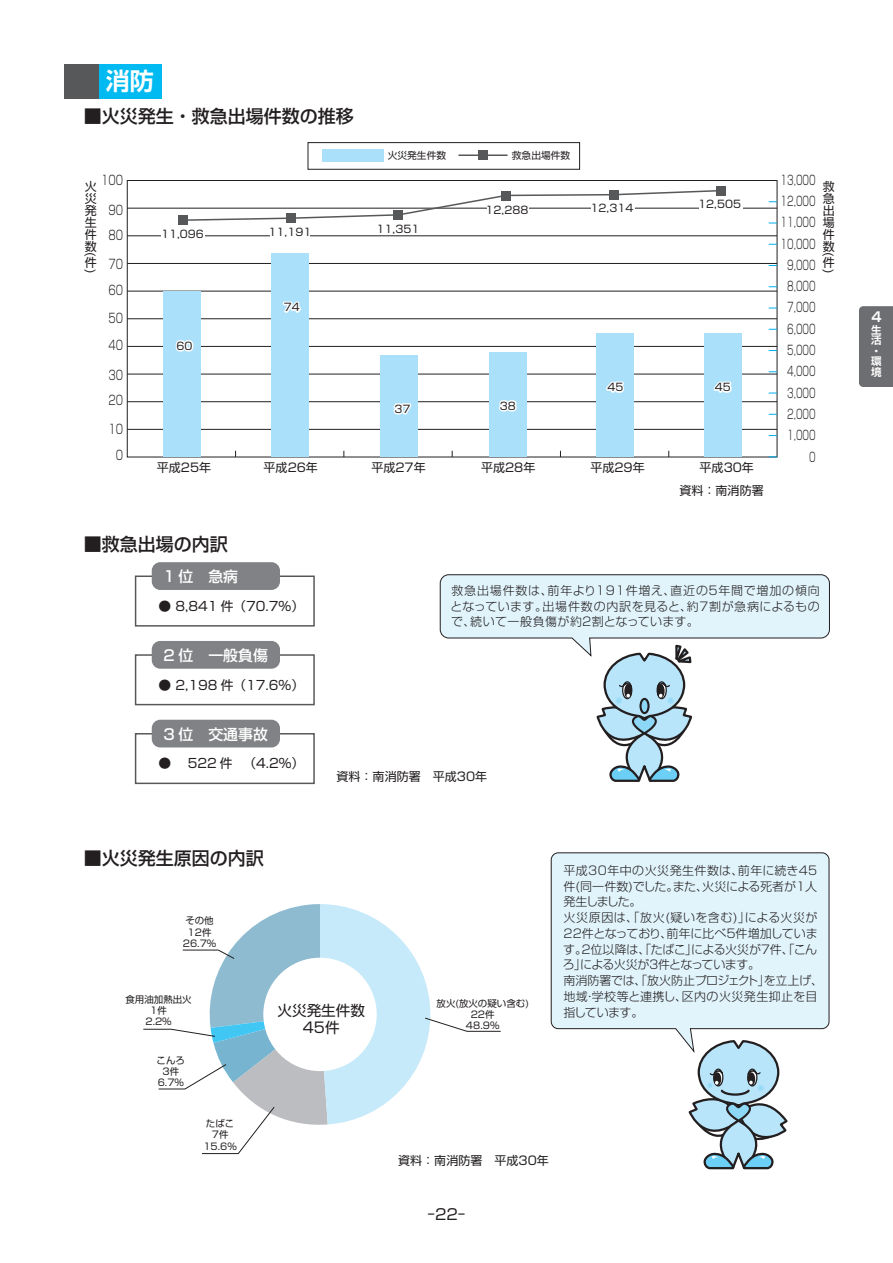
<style>
.page{position:relative;width:893px;height:1263px;background:#fff}
.page>*{position:absolute;margin:0;border:0;box-sizing:border-box;transform-origin:0 0}
.t1{font:700 24px "Shin Go Pro De";color:#fff}
.t2{font:500 18px "Shin Go Pro";color:#231f20}
.t3{font:15px "Shin Go Pro";color:#231f20}
.t4{font:500 14.85px "Shin Go Pro";color:#fff}
.t5{font:14.55px "Shin Go Pro";color:#231f20}
.t6{font:700 13.5px "Shin Go Pro De";color:#fff}
.t7{font:300 12.9px/21.3px "Shin Go Pro";color:#231f20;text-align:right;scale:.67 1}
.t8{font:300 12.9px "Shin Go Pro";color:#231f20;scale:.75 1}
.t9{font:12.75px "Shin Go Pro";color:#231f20}
.t10{font:300 12px/15.8px "Shin Go Pro";color:#231f20;text-align:justify}
.t11{font:12px/12px "Shin Go Pro";letter-spacing:.005em;color:#231f20;text-align:justify}
.t12{font:10.5px "Shin Go Pro";letter-spacing:.005em;color:#231f20}
.t13{font:700 10.5px/10.5px "Shin Go Pro De";color:#fff}
.t14{font:9.75px "Shin Go Pro";color:#231f20}
.t15{font:9.45px/11.4px "Shin Go Pro";color:#231f20;text-align:center}
</style>
<div class="page">
<div style="left:859px;top:306px;width:34px;height:81px;background:#6d6e71"></div>
<div style="left:98px;top:64px;width:63px;height:34px;background:#00baf1"></div>
<div style="left:64px;top:64px;width:34px;height:34px;background:#57585a"></div>
<hr style="left:127px;top:208px;width:650px;height:1px;background:#231f20">
<hr style="left:127px;top:236px;width:650px;height:1px;background:#231f20">
<hr style="left:127px;top:263px;width:650px;height:1px;background:#231f20">
<hr style="left:127px;top:291px;width:650px;height:1px;background:#231f20">
<hr style="left:127px;top:318px;width:650px;height:1px;background:#231f20">
<hr style="left:127px;top:346px;width:650px;height:1px;background:#231f20">
<hr style="left:127px;top:374px;width:650px;height:1px;background:#231f20">
<hr style="left:127px;top:401px;width:650px;height:1px;background:#231f20">
<hr style="left:127px;top:429px;width:650px;height:1px;background:#231f20">
<div style="left:597px;top:333px;width:37px;height:124px;background:#aae0f9"></div>
<div style="left:489px;top:352px;width:37px;height:105px;background:#aae0f9"></div>
<div style="left:381px;top:355px;width:37px;height:102px;background:#aae0f9"></div>
<div style="left:272px;top:253px;width:37px;height:204px;background:#aae0f9"></div>
<div style="left:164px;top:292px;width:37px;height:165px;background:#aae0f9"></div>
<div style="left:135px;top:575px;width:180px;height:52px;border:1px solid #57585a"></div>
<div style="left:135px;top:654px;width:180px;height:51px;border:1px solid #57585a"></div>
<div style="left:135px;top:733px;width:180px;height:51px;border:1px solid #57585a"></div>
<div style="left:152px;top:562px;width:128px;height:28px;background:#808285;border-radius:9px"></div>
<div style="left:152px;top:641px;width:128px;height:28px;background:#808285;border-radius:9px"></div>
<div style="left:152px;top:720px;width:128px;height:27px;background:#808285;border-radius:9px"></div>
<svg style="left:175px;top:340px;width:19px;height:12px"></svg>
<svg style="left:283px;top:301px;width:18px;height:12px"></svg>
<svg style="left:393px;top:403px;width:19px;height:12px"></svg>
<svg style="left:499px;top:400px;width:18px;height:12px"></svg>
<svg style="left:606px;top:381px;width:18px;height:12px"></svg>
<div style="left:322px;top:149px;width:62px;height:12px;background:#aae0f9"></div>
<hr style="left:458px;top:154px;width:50px;height:2px;background:#57585a">
<div style="left:478px;top:150px;width:10px;height:10px;background:#57585a"></div>
<div style="left:308px;top:142px;width:272px;height:27px;border:1px solid #231f20"></div>
<svg style="left:551px;top:852px;width:278px;height:192px;background:#e0f1f9"></svg>
<svg style="left:440px;top:574px;width:390px;height:208px"></svg>
<svg style="left:687px;top:1039px;width:103px;height:131px"></svg>
<svg style="left:143px;top:904px;width:358px;height:250px"></svg>
<div style="left:717px;top:186px;width:9px;height:9px;background:#57585a"></div>
<svg style="left:160px;top:189px;width:583px;height:48px"></svg>
<div style="left:178px;top:216px;width:10px;height:9px;background:#57585a"></div>
<div style="left:286px;top:213px;width:10px;height:10px;background:#57585a"></div>
<div style="left:393px;top:210px;width:10px;height:10px;background:#57585a"></div>
<div style="left:501px;top:191px;width:10px;height:9px;background:#57585a"></div>
<div style="left:609px;top:190px;width:10px;height:9px;background:#57585a"></div>
<div style="left:704px;top:333px;width:37px;height:124px;background:#aae0f9"></div>
<svg style="left:713px;top:381px;width:19px;height:12px"></svg>
<h1 class="t1" style="left:106px;top:62px;width:49px">消防</h1>
<h2 class="t2" style="left:84px;top:101px;width:272px">■火災発生・救急出場件数の推移</h2>
<p class="t14" style="left:388px;top:147px;width:60px">火災発生件数</p>
<p class="t14" style="left:512px;top:147px;width:60px">救急出場件数</p>
<p class="t8" style="left:101px;top:169px;width:31px">100</p>
<p class="t8" style="left:108px;top:199px;width:21px">90</p>
<p class="t11" style="left:85px;top:179px;width:13px">火災発生件数</p>
<p class="t11" style="left:98px;top:252px;width:6px;rotate:90deg">(</p>
<p class="t11" style="left:85px;top:255px;width:13px">件</p>
<p class="t11" style="left:98px;top:269px;width:6px;rotate:90deg">)</p>
<p class="t8" style="left:108px;top:224px;width:21px">80</p>
<p class="t8" style="left:108px;top:254px;width:21px">70</p>
<p class="t8" style="left:108px;top:279px;width:21px">60</p>
<p class="t8" style="left:108px;top:307px;width:21px">50</p>
<p class="t8" style="left:108px;top:334px;width:21px">40</p>
<p class="t8" style="left:108px;top:364px;width:21px">30</p>
<p class="t8" style="left:108px;top:389px;width:21px">20</p>
<p class="t8" style="left:108px;top:418px;width:21px">10</p>
<p class="t8" style="left:116px;top:444px;width:11px">0</p>
<p class="t12" style="left:161px;top:225px;width:44px">11,096</p>
<p class="t12" style="left:269px;top:223px;width:44px">11,191</p>
<p class="t12" style="left:377px;top:220px;width:44px">11,351</p>
<p class="t12" style="left:176px;top:337px;width:17px">60</p>
<p class="t12" style="left:284px;top:299px;width:17px">74</p>
<p class="t12" style="left:486px;top:201px;width:44px">12,288</p>
<p class="t12" style="left:591px;top:199px;width:44px">12,314</p>
<p class="t12" style="left:607px;top:379px;width:17px">45</p>
<p class="t12" style="left:394px;top:400px;width:17px">37</p>
<p class="t12" style="left:500px;top:397px;width:17px">38</p>
<p class="t12" style="left:698px;top:195px;width:44px">12,505</p>
<p class="t12" style="left:715px;top:379px;width:17px">45</p>
<p class="t11" style="left:157px;top:460px;width:56px">平成25年</p>
<p class="t11" style="left:264px;top:460px;width:56px">平成26年</p>
<p class="t11" style="left:371px;top:460px;width:56px">平成27年</p>
<p class="t11" style="left:481px;top:460px;width:56px">平成28年</p>
<p class="t11" style="left:590px;top:460px;width:56px">平成29年</p>
<p class="t11" style="left:700px;top:460px;width:56px">平成30年</p>
<h2 class="t2" style="left:84px;top:529px;width:146px">■救急出場の内訳</h2>
<p class="t11" style="left:679px;top:483px;width:86px">資料：南消防署</p>
<p class="t7" style="left:781px;top:168px;width:54px">13,000<br>12,000<br>11,000<br>10,000<br>9,000<br>8,000<br>7,000<br>6,000<br>5,000<br>4,000<br>3,000<br>2,000<br>1,000<br>0</p>
<p class="t11" style="left:823px;top:179px;width:13px">救急出場件数</p>
<p class="t11" style="left:836px;top:252px;width:6px;rotate:90deg">(</p>
<p class="t11" style="left:823px;top:255px;width:13px">件</p>
<p class="t11" style="left:836px;top:269px;width:6px;rotate:90deg">)</p>
<p class="t4" style="left:164px;top:564px;width:76px">1 位　急病</p>
<p class="t9" style="left:158px;top:596px;width:147px">● 8,841 件（70.7%）</p>
<p class="t4" style="left:164px;top:643px;width:106px">2 位　一般負傷</p>
<p class="t9" style="left:158px;top:674px;width:147px">● 2,198 件（17.6%）</p>
<p class="t4" style="left:164px;top:722px;width:106px">3 位　交通事故</p>
<p class="t9" style="left:158px;top:753px;width:147px">● 522 件 （4.2%）</p>
<p class="t10" style="left:451px;top:581px;width:371px">救急出場件数は、前年より191件増え、直近の５年間で増加の傾向となっています。出場件数の内訳を見ると、約７割が急病によるもので、続いて一般負傷が約２割となっています。</p>
<p class="t11" style="left:337px;top:769px;width:152px">資料：南消防署 平成30年</p>
<h2 class="t2" style="left:84px;top:843px;width:182px">■火災発生原因の内訳</h2>
<p class="t15" style="left:183px;top:914px;width:35px">その他<br>12件<br>26.7%</p>
<p class="t15" style="left:125px;top:992px;width:68px">食用油加熱出火<br>1件<br>2.2%</p>
<p class="t15" style="left:157px;top:1053px;width:30px">こんろ<br>3件<br>6.7%</p>
<p class="t15" style="left:203px;top:1116px;width:35px">たばこ<br>7件<br>15.6%</p>
<p class="t10" style="left:563px;top:861px;width:262px;text-align:left">平成30年中の火災発生件数は、前年に続き45件(同一件数)でした。また、火災による死者が1人発生しました。<br>火災原因は、「放火(疑いを含む)」による火災が<br>22件となっており、前年に比べ５件増加しています。２位以降は、「たばこ」による火災が７件、「こんろ」による火災が３件となっています。<br>南消防署では、「放火防止プロジェクト」を立上げ、地域・学校等と連携し、区内の火災発生抑止を目</p>
<p class="t15" style="left:437px;top:996px;width:94px">放火(放火の疑い含む)<br>22件<br>48.9%</p>
<p class="t5" style="left:277px;top:998px;width:89px">火災発生件数</p>
<p class="t10" style="left:563px;top:1002px;width:81px">指しています。</p>
<p class="t5" style="left:303px;top:1016px;width:38px">45件</p>
<p class="t11" style="left:398px;top:1153px;width:152px">資料：南消防署　平成30年</p>
<p class="t3" style="left:428px;top:1202px;width:39px">-22-</p>
<p class="t6" style="left:871px;top:305px;width:12px">4</p>
<p class="t13" style="left:871px;top:323px;width:12px">生活・環境</p>
</div>
